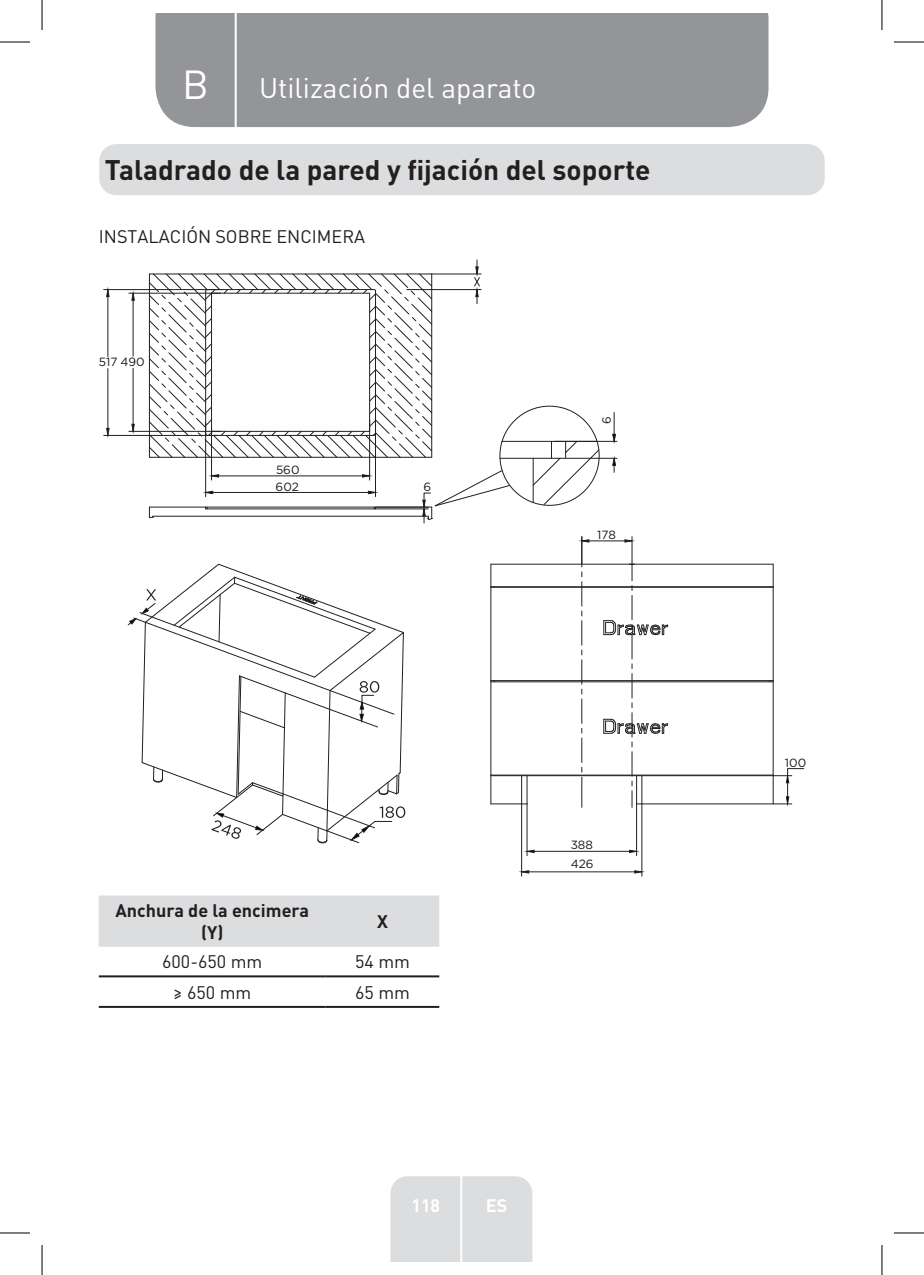
<style>
.page{position:relative;width:924px;height:1275px;background:#fff}
.page>*{position:absolute;margin:0;border:0;box-sizing:border-box;transform-origin:0 0}
.t1{font:40px "DIN Pro";color:#fff}
.Headline-01{font:700 28px "DIN Pro";color:#231f20}
.TitreGauche__gabarit{font:28px "DIN Pro";color:#fff}
.Left__Table{font:18px "DIN Pro";color:#231f20}
.Centre__Table{font:700 18px/21.6px "DIN Pro";color:#231f20;text-align:center}
.Centre__Table-2{font:18px "DIN Pro";color:#231f20}
.t2{font:700 18px "DIN Pro";color:#fff}
.t3{font:12px/19.2px "Gotham";color:#201814}
</style>
<div class="page">
<div style="left:155px;top:14px;width:613px;height:113px;background:#939598"></div>
<div style="left:390px;top:1176px;width:142px;height:85px;background:#dcdddf"></div>
<hr style="left:460px;top:1153px;width:2px;height:108px;background:#fff">
<hr style="left:234px;top:14px;width:2px;height:116px;background:#fff">
<div style="left:99px;top:144px;width:725px;height:51px;background:#dcdddf;border-radius:17px"></div>
<svg style="left:127px;top:563px;width:278px;height:280px"></svg>
<svg style="left:149px;top:273px;width:283px;height:185px"></svg>
<hr style="left:431px;top:274px;width:1px;height:183px;background:#231f20">
<hr style="left:153px;top:516px;width:275px;height:1px;background:#231f20">
<hr style="left:205px;top:508px;width:170px;height:1px;background:#231f20">
<hr style="left:149px;top:507px;width:282px;height:1px;background:#231f20">
<svg style="left:148px;top:507px;width:6px;height:11px"></svg>
<hr style="left:375px;top:508px;width:53px;height:1px;background:#231f20">
<hr style="left:406px;top:289px;width:75px;height:1px;background:#231f20">
<hr style="left:431px;top:274px;width:50px;height:1px;background:#231f20">
<svg style="left:473px;top:260px;width:7px;height:44px"></svg>
<hr style="left:211px;top:428px;width:1px;height:52px;background:#231f20">
<hr style="left:369px;top:419px;width:1px;height:61px;background:#231f20">
<hr style="left:218px;top:475px;width:144px;height:1px;background:#231f20">
<svg style="left:209px;top:474px;width:10px;height:4px"></svg>
<svg style="left:362px;top:474px;width:10px;height:4px"></svg>
<hr style="left:205px;top:422px;width:1px;height:74px;background:#231f20">
<hr style="left:375px;top:422px;width:1px;height:74px;background:#231f20">
<hr style="left:213px;top:492px;width:155px;height:1px;background:#231f20">
<svg style="left:203px;top:491px;width:10px;height:3px"></svg>
<svg style="left:367px;top:491px;width:11px;height:3px"></svg>
<hr style="left:129px;top:293px;width:91px;height:1px;background:#231f20">
<hr style="left:129px;top:431px;width:91px;height:1px;background:#231f20">
<hr style="left:133px;top:300px;width:1px;height:56px;background:#231f20">
<hr style="left:133px;top:368px;width:1px;height:56px;background:#231f20">
<svg style="left:131px;top:290px;width:4px;height:11px"></svg>
<svg style="left:131px;top:424px;width:4px;height:10px"></svg>
<hr style="left:104px;top:289px;width:117px;height:1px;background:#231f20">
<hr style="left:104px;top:435px;width:114px;height:1px;background:#231f20">
<hr style="left:107px;top:297px;width:1px;height:59px;background:#231f20">
<hr style="left:107px;top:368px;width:1px;height:60px;background:#231f20">
<svg style="left:106px;top:287px;width:4px;height:10px"></svg>
<svg style="left:106px;top:428px;width:4px;height:10px"></svg>
<svg style="left:490px;top:776px;width:1px;height:27px"></svg>
<hr style="left:490px;top:682px;width:1px;height:93px;background:#231f20">
<hr style="left:490px;top:587px;width:1px;height:93px;background:#231f20">
<svg style="left:490px;top:565px;width:2px;height:21px"></svg>
<hr style="left:490px;top:803px;width:37px;height:1px;background:#231f20">
<hr style="left:636px;top:803px;width:136px;height:1px;background:#231f20">
<svg style="left:521px;top:776px;width:6px;height:28px"></svg>
<hr style="left:490px;top:775px;width:282px;height:1px;background:#231f20">
<hr style="left:490px;top:774px;width:282px;height:1px;background:#231f20">
<hr style="left:581px;top:537px;width:1px;height:30px;background:#231f20">
<svg style="left:581px;top:572px;width:1px;height:200px"></svg>
<hr style="left:581px;top:777px;width:1px;height:30px;background:#231f20">
<hr style="left:490px;top:681px;width:282px;height:1px;background:#231f20">
<hr style="left:490px;top:680px;width:282px;height:1px;background:#231f20">
<hr style="left:490px;top:587px;width:282px;height:1px;background:#231f20">
<hr style="left:490px;top:586px;width:282px;height:1px;background:#231f20">
<hr style="left:490px;top:564px;width:282px;height:1px;background:#231f20">
<hr style="left:772px;top:587px;width:1px;height:93px;background:#231f20">
<hr style="left:772px;top:682px;width:1px;height:93px;background:#231f20">
<svg style="left:769px;top:564px;width:4px;height:24px"></svg>
<svg style="left:772px;top:768px;width:31px;height:39px"></svg>
<hr style="left:588px;top:540px;width:36px;height:1px;background:#231f20">
<svg style="left:578px;top:537px;width:11px;height:27px"></svg>
<svg style="left:603px;top:537px;width:65px;height:270px"></svg>
<hr style="left:526px;top:804px;width:1px;height:51px;background:#231f20">
<hr style="left:636px;top:804px;width:1px;height:51px;background:#231f20">
<hr style="left:534px;top:851px;width:95px;height:1px;background:#231f20">
<svg style="left:524px;top:849px;width:10px;height:4px"></svg>
<svg style="left:628px;top:849px;width:11px;height:4px"></svg>
<hr style="left:521px;top:804px;width:1px;height:72px;background:#231f20">
<hr style="left:641px;top:804px;width:1px;height:72px;background:#231f20">
<hr style="left:528px;top:871px;width:106px;height:1px;background:#231f20">
<svg style="left:519px;top:870px;width:10px;height:3px"></svg>
<svg style="left:634px;top:870px;width:10px;height:3px"></svg>
<hr style="left:566px;top:458px;width:50px;height:1px;background:#231f20">
<hr style="left:554px;top:441px;width:62px;height:1px;background:#231f20">
<svg style="left:611px;top:458px;width:5px;height:14px"></svg>
<svg style="left:611px;top:412px;width:5px;height:30px"></svg>
<hr style="left:500px;top:458px;width:65px;height:1px;background:#231f20">
<svg style="left:532px;top:441px;width:67px;height:64px"></svg>
<hr style="left:501px;top:441px;width:95px;height:1px;background:#231f20">
<svg style="left:422px;top:470px;width:88px;height:53px"></svg>
<div style="left:99px;top:895px;width:340px;height:51px;background:#dcdddf"></div>
<hr style="left:99px;top:975px;width:226px;height:2px;background:#231f20">
<hr style="left:325px;top:975px;width:114px;height:2px;background:#231f20">
<hr style="left:99px;top:1006px;width:226px;height:2px;background:#231f20">
<hr style="left:325px;top:1006px;width:114px;height:2px;background:#231f20">
<hr style="left:0;top:42px;width:30px;height:1px;background:#000">
<hr style="left:893px;top:42px;width:30px;height:1px;background:#000">
<hr style="left:0;top:1232px;width:30px;height:1px;background:#000">
<hr style="left:893px;top:1232px;width:30px;height:1px;background:#000">
<hr style="left:42px;top:0;width:1px;height:30px;background:#000">
<hr style="left:42px;top:1245px;width:1px;height:30px;background:#000">
<hr style="left:881px;top:0;width:1px;height:30px;background:#000">
<hr style="left:881px;top:1245px;width:1px;height:30px;background:#000">
<p class="t1" style="left:182px;top:57px;width:28px">B</p>
<p class="TitreGauche__gabarit" style="left:259px;top:69px;width:279px">Utilización del aparato</p>
<p class="Headline-01" style="left:105px;top:151px;width:547px">Taladrado de la pared y fijación del soporte</p>
<p class="Left__Table" style="left:99px;top:224px;width:268px">INSTALACIÓN SOBRE ENCIMERA</p>
<p class="t3" style="left:99px;top:352px;width:47px">517 490</p>
<p class="t3" style="left:276px;top:460px;width:25px">560</p>
<p class="t3" style="left:275px;top:477px;width:25px">602</p>
<p class="t3" style="left:423px;top:477px;width:9px">6</p>
<p class="t3" style="left:596px;top:424px;width:9px;rotate:-90deg">6</p>
<p class="t3" style="left:597px;top:525px;width:20px">178</p>
<p class="Centre__Table" style="left:115px;top:899px;width:195px">Anchura de la encimera (Y)</p>
<p class="Centre__Table" style="left:377px;top:910px;width:12px">X</p>
<p class="Centre__Table-2" style="left:162px;top:949px;width:102px">600-650 mm</p>
<p class="Centre__Table-2" style="left:355px;top:949px;width:56px">54 mm</p>
<p class="Centre__Table-2" style="left:173px;top:979px;width:80px">≥ 650 mm</p>
<p class="Centre__Table-2" style="left:355px;top:979px;width:56px">65 mm</p>
<p class="t3" style="left:570px;top:834px;width:24px">388<br>426</p>
<p class="t2" style="left:411px;top:1192px;width:30px">118</p>
<p class="t2" style="left:485px;top:1192px;width:23px">ES</p>
<p class="t3" style="left:784px;top:752px;width:23px">100</p>
</div>
